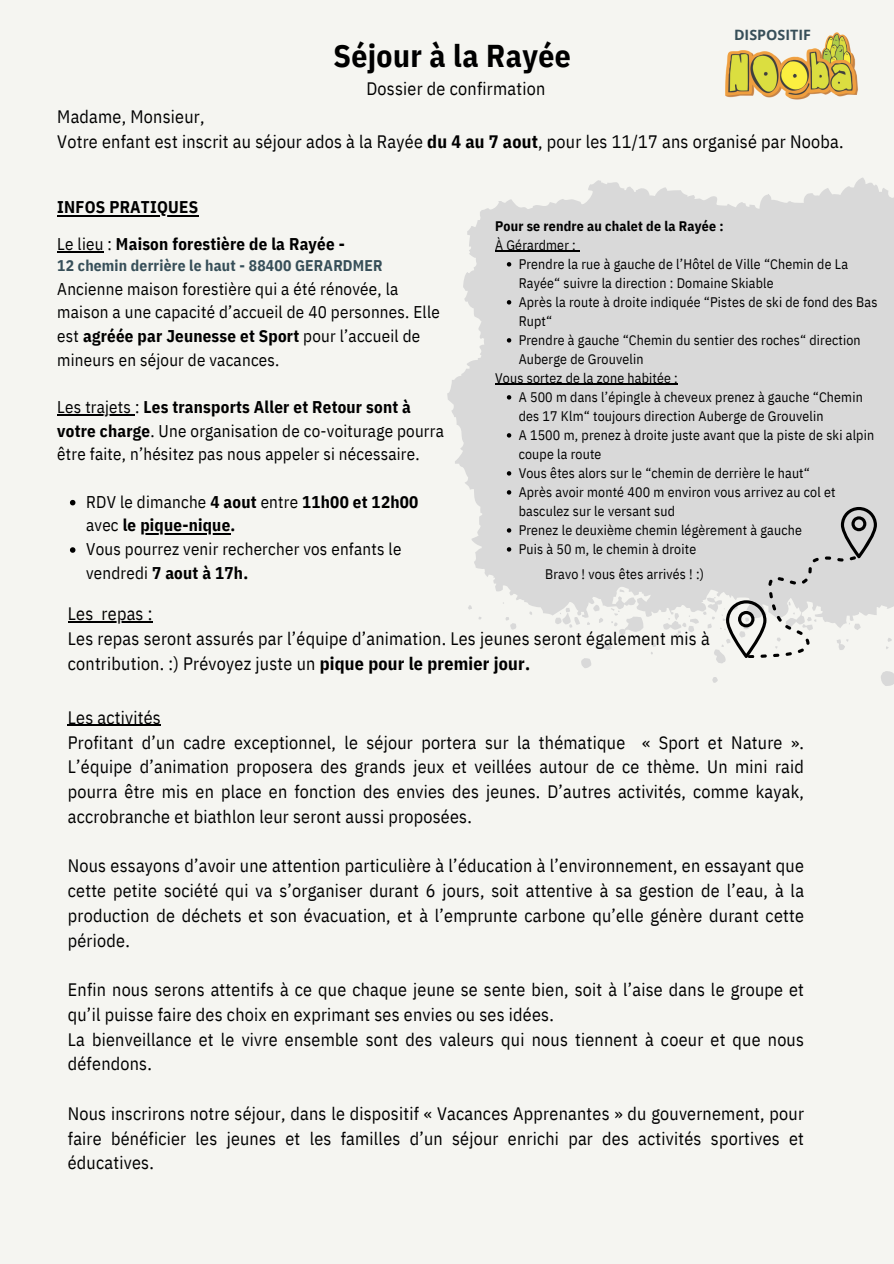
<style>
.page{position:relative;width:894px;height:1264px;background:#fff}
.page>*{position:absolute;margin:0;border:0;box-sizing:border-box;transform-origin:0 0}
.t1{font:700 31.5px "IBM Plex Sans Cond";letter-spacing:.015em;color:#000}
.t2{font:18px/24.8px "IBM Plex Sans Cond";letter-spacing:.015em;color:#000}
.t3{font:16.95px/23.7px "IBM Plex Sans Cond";letter-spacing:.015em;color:#000}
.t4{font:700 16.95px/23.7px "IBM Plex Sans Cond";letter-spacing:.015em;color:#000}
.t5{font:700 15.45px "IBM Plex Sans Cond";letter-spacing:.015em;color:#374f59}
.t6{font:700 14.25px "Open Sans";color:#374f59}
.t7{font:13.8px/19px "IBM Plex Sans Cond";letter-spacing:.015em;color:#000}
.t8{font:700 13.8px "IBM Plex Sans Cond";letter-spacing:.015em;color:#000}
.s1{font-weight:700}
.s2{font-weight:400}
</style>
<div class="page">
<div style="left:0;top:0;width:893px;height:1263px;background:#f5f5f1"></div>
<svg style="left:447px;top:177px;width:446px;height:509px;fill:#d9d9d9"></svg>
<hr style="left:495px;top:250px;width:81px;height:1px;background:#000">
<svg style="left:506px;top:262px;width:5px;height:4px"></svg>
<svg style="left:506px;top:300px;width:5px;height:4px"></svg>
<svg style="left:506px;top:338px;width:5px;height:4px"></svg>
<hr style="left:495px;top:383px;width:182px;height:1px;background:#000">
<svg style="left:506px;top:395px;width:5px;height:4px"></svg>
<svg style="left:506px;top:433px;width:5px;height:4px"></svg>
<svg style="left:506px;top:471px;width:5px;height:4px"></svg>
<svg style="left:506px;top:490px;width:5px;height:4px"></svg>
<svg style="left:506px;top:528px;width:5px;height:4px"></svg>
<svg style="left:506px;top:547px;width:5px;height:4px"></svg>
<svg style="left:725px;top:507px;width:151px;height:150px"></svg>
<img style="left:725px;top:32px;width:133px;height:68px">
<svg style="left:68px;top:621px;width:34px;height:1px"></svg>
<hr style="left:102px;top:621px;width:51px;height:1px;background:#000">
<hr style="left:68px;top:725px;width:93px;height:1px;background:#000">
<hr style="left:57px;top:215px;width:141px;height:1px;background:#000">
<hr style="left:57px;top:251px;width:47px;height:2px;background:#000">
<hr style="left:57px;top:414px;width:78px;height:2px;background:#000">
<svg style="left:70px;top:500px;width:5px;height:5px"></svg>
<hr style="left:140px;top:533px;width:90px;height:1px;background:#000">
<svg style="left:70px;top:547px;width:5px;height:6px"></svg>
<p class="t1" style="left:333px;top:35px;width:239px">Séjour à la Rayée</p>
<p class="t2" style="left:366px;top:76px;width:180px">Dossier de confirmation</p>
<p class="t6" style="left:733px;top:25px;width:78px">DISPOSITIF</p>
<p class="t2" style="left:57px;top:104px;width:787px">Madame, Monsieur,<br>Votre enfant est inscrit au séjour ados à la Rayée <span class="s1">du 4 au 7 aout</span>, pour les 11/17 ans organisé par Nooba.</p>
<p class="t4" style="left:57px;top:195px;width:142px">INFOS PRATIQUES</p>
<p class="t4" style="left:57px;top:231px;width:289px"><span class="s2">Le lieu :</span> Maison forestière de la Rayée -</p>
<p class="t5" style="left:57px;top:255px;width:327px">12 chemin derrière le haut - 88400 GERARDMER</p>
<p class="t3" style="left:57px;top:276px;width:384px">Ancienne maison forestière qui a été rénovée, la maison a une capacité d’accueil de 40 personnes. Elle est <span class="s1">agréée par Jeunesse et Sport</span> pour l’accueil de mineurs en séjour de vacances.</p>
<h2 class="t3" style="left:57px;top:395px;width:388px">Les trajets : <span class="s1">Les transports Aller et Retour sont à votre charge</span>. Une organisation de co-voiturage pourra être faite, n’hésitez pas nous appeler si nécessaire.</h2>
<h2 class="t4" style="left:86px;top:489px;width:333px"><span class="s2">RDV le dimanche</span> 4 aout <span class="s2">entre</span> 11h00 et 12h00 <span class="s2">avec</span> le pique-nique.</h2>
<h2 class="t3" style="left:86px;top:537px;width:317px">Vous pourrez venir rechercher vos enfants le vendredi <span class="s1">7 aout à 17h.</span></h2>
<h3 class="t8" style="left:495px;top:216px;width:230px">Pour se rendre au chalet de la Rayée :</h3>
<p class="t7" style="left:495px;top:235px;width:82px">À Gérardmer :</p>
<h2 class="t7" style="left:518px;top:254px;width:331px">Prendre la rue à gauche de l’Hôtel de Ville “Chemin de La<br>Rayée“ suivre la direction : Domaine Skiable</h2>
<h2 class="t7" style="left:518px;top:292px;width:360px">Après la route à droite indiquée “Pistes de ski de fond des Bas<br>Rupt“</h2>
<h1 class="t7" style="left:518px;top:330px;width:343px">Prendre à gauche “Chemin du sentier des roches“ direction<br>Auberge de Grouvelin</h1>
<h2 class="t7" style="left:495px;top:368px;width:184px">Vous sortez de la zone habitée :</h2>
<h2 class="t7" style="left:518px;top:387px;width:345px">A 500 m dans l’épingle à cheveux prenez à gauche “Chemin des 17 Klm“ toujours direction Auberge de Grouvelin</h2>
<p class="t7" style="left:518px;top:425px;width:357px">A 1500 m, prenez à droite juste avant que la piste de ski alpin coupe la route</p>
<p class="t7" style="left:518px;top:463px;width:292px">Vous êtes alors sur le “chemin de derrière le haut“</p>
<p class="t7" style="left:518px;top:482px;width:318px">Après avoir monté 400 m environ vous arrivez au col et basculez sur le versant sud</p>
<p class="t7" style="left:518px;top:520px;width:285px">Prenez le deuxième chemin légèrement à gauche</p>
<p class="t7" style="left:518px;top:539px;width:179px">Puis à 50 m, le chemin à droite</p>
<p class="t7" style="left:545px;top:564px;width:160px">Bravo ! vous êtes arrivés ! :)</p>
<p class="t2" style="left:68px;top:601px;width:27px">Les</p>
<p class="t2" style="left:68px;top:601px;width:643px;text-indent:34px">repas :<br>Les repas seront assurés par l’équipe d’animation. Les jeunes seront également mis à contribution. :) Prévoyez juste un <span class="s1">pique pour le premier jour.</span></p>
<p class="t2" style="left:68px;top:704px;width:737px">Les activités<br>Profitant d’un cadre exceptionnel, le séjour portera sur la thématique « Sport et Nature ».<br>L’équipe d’animation proposera des grands jeux et veillées autour de ce thème. Un mini raid pourra être mis en place en fonction des envies des jeunes. D’autres activités, comme kayak, accrobranche et biathlon leur seront aussi proposées.</p>
<p class="t2" style="left:68px;top:853px;width:737px;text-align:justify">Nous essayons d’avoir une attention particulière à l’éducation à l’environnement, en essayant que cette petite société qui va s’organiser durant 6 jours, soit attentive à sa gestion de l’eau, à la production de déchets et son évacuation, et à l’emprunte carbone qu’elle génère durant cette période.</p>
<p class="t2" style="left:68px;top:977px;width:737px">Enfin nous serons attentifs à ce que chaque jeune se sente bien, soit à l’aise dans le groupe et qu’il puisse faire des choix en exprimant ses envies ou ses idées.<br>La bienveillance et le vivre ensemble sont des valeurs qui nous tiennent à coeur et que nous défendons.</p>
<p class="t2" style="left:68px;top:1100px;width:737px;text-align:justify">Nous inscrirons notre séjour, dans le dispositif « Vacances Apprenantes » du gouvernement, pour faire bénéficier les jeunes et les familles d’un séjour enrichi par des activités sportives et éducatives.</p>
</div>
